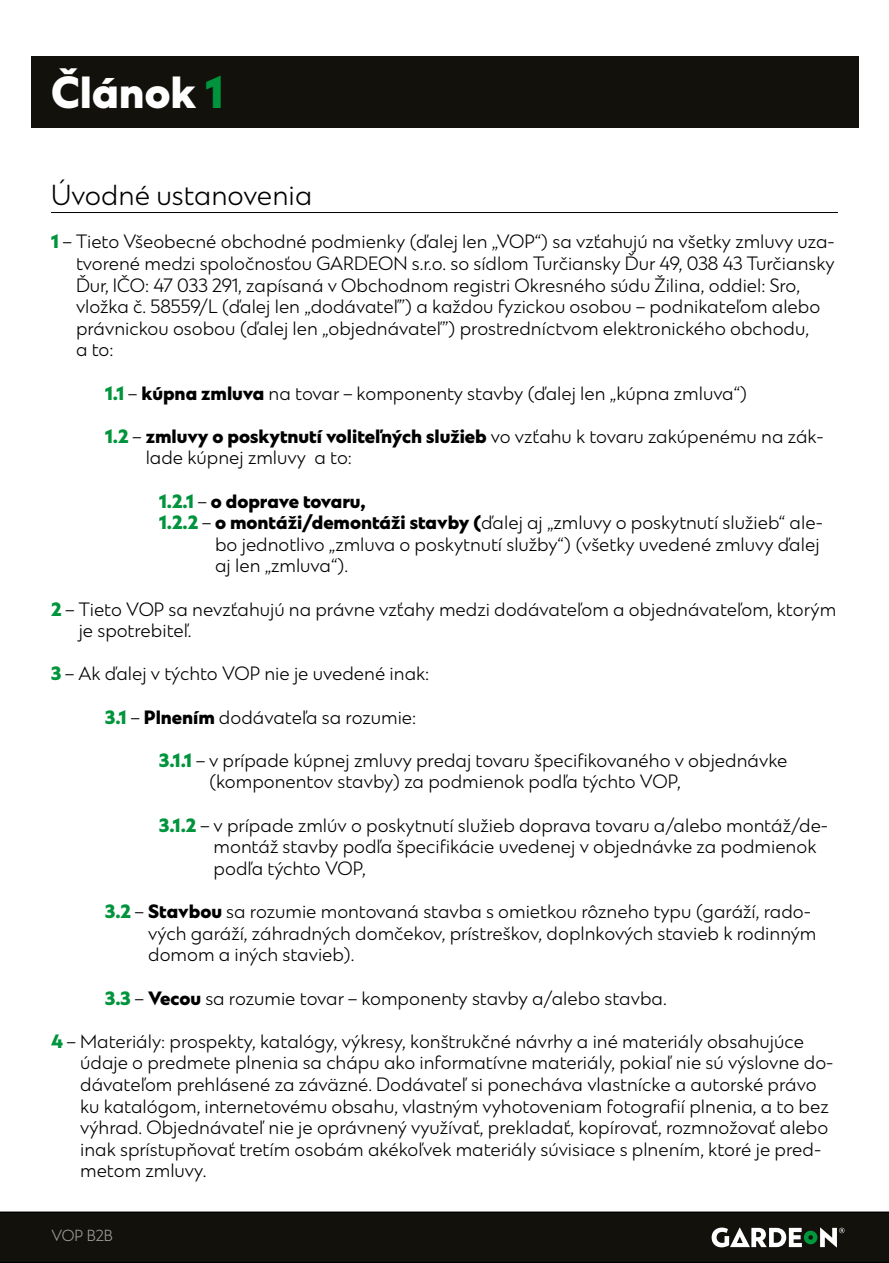
<style>
.page{position:relative;width:889px;height:1263px;background:#fff}
.page>*{position:absolute;margin:0;border:0;box-sizing:border-box;transform-origin:0 0}
.t1{font:800 42px "Ekster";color:#fff}
.t2{font:300 27px "Ekster";color:#000}
.t3{font:300 18px/21.6px "Ekster";color:#000}
.t4{font:800 18px "Ekster";color:#000}
.t5{font:300 15px "Ekster";color:#9d9d9c}
.s1{color:#00943c}
.s2{font-weight:800;color:#00943c}
.s3{font-weight:800}
.s4{font-weight:300}
</style>
<div class="page">
<div style="left:0;top:1211px;width:889px;height:52px;background:#12110c"></div>
<svg style="left:711px;top:1227px;width:133px;height:21px"></svg>
<div style="left:31px;top:56px;width:827px;height:72px;background:#12110c"></div>
<hr style="left:51px;top:212px;width:787px;height:1px;background:#000">
<h1 class="t1" style="left:51px;top:66px;width:174px">Článok <span class="s1">1</span></h1>
<h2 class="t2" style="left:51px;top:179px;width:263px">Úvodné ustanovenia</h2>
<p class="t3" style="left:76px;top:232px;width:760px;text-indent:-25px"><span class="s2">1</span> – Tieto Všeobecné obchodné podmienky (ďalej len „VOP“) sa vzťahujú na všetky zmluvy uza&shy;tvorené medzi spoločnosťou GARDEON s.r.o. so sídlom Turčiansky Ďur 49, 038 43 Turčiansky Ďur, IČO: 47 033 291, zapísaná v Obchodnom registri Okresného súdu Žilina, oddiel: Sro, vložka č. 58559/L (ďalej len „dodávateľ”) a každou fyzickou osobou – podnikateľom alebo právnickou osobou (ďalej len „objednávateľ”) prostredníctvom elektronického obchodu,<br>a to:</p>
<p class="t3" style="left:105px;top:383px;width:644px"><span class="s2">1.1</span> – <span class="s3">kúpna zmluva</span> na tovar – komponenty stavby (ďalej len „kúpna zmluva“)</p>
<p class="t3" style="left:146px;top:426px;width:679px;text-indent:-41px"><span class="s2">1.2</span> – <span class="s3">zmluvy o poskytnutí voliteľných služieb</span> vo vzťahu k tovaru zakúpenému na zák&shy;lade kúpnej zmluvy a to:</p>
<p class="t4" style="left:159px;top:490px;width:208px"><span class="s1">1.2.1</span> <span class="s4">–</span> o doprave tovaru,</p>
<p class="t3" style="left:159px;top:513px;width:665px"><span class="s2">1.2.2</span> – <span class="s3">o montáži/demontáži stavby (</span>ďalej aj „zmluvy o poskytnutí služieb“ ale-</p>
<p class="t3" style="left:215px;top:534px;width:606px">bo jednotlivo „zmluva o poskytnutí služby“) (všetky uvedené zmluvy ďalej</p>
<p class="t3" style="left:215px;top:556px;width:135px">aj len „zmluva“).</p>
<p class="t3" style="left:79px;top:599px;width:759px;text-indent:-28px"><span class="s2">2</span> – Tieto VOP sa nevzťahujú na právne vzťahy medzi dodávateľom a objednávateľom, ktorým je spotrebiteľ.</p>
<p class="t3" style="left:51px;top:664px;width:380px"><span class="s2">3</span> – Ak ďalej v týchto VOP nie je uvedené inak:</p>
<p class="t3" style="left:105px;top:707px;width:313px"><span class="s2">3.1</span> – <span class="s3">Plnením</span> dodávateľa sa rozumie:</p>
<p class="t3" style="left:209px;top:750px;width:580px;text-indent:-50px"><span class="s2">3.1.1</span> – v prípade kúpnej zmluvy predaj tovaru špecifikovaného v objednávke (komponentov stavby) za podmienok podľa týchto VOP,</p>
<p class="t3" style="left:214px;top:815px;width:616px;text-indent:-55px"><span class="s2">3.1.2</span> – v prípade zmlúv o poskytnutí služieb doprava tovaru a/alebo montáž/de&shy;montáž stavby podľa špecifikácie uvedenej v objednávke za podmienok podľa týchto VOP,</p>
<p class="t3" style="left:148px;top:902px;width:669px;text-indent:-43px"><span class="s2">3.2</span> – <span class="s3">Stavbou</span> sa rozumie montovaná stavba s omietkou rôzneho typu (garáží, rado&shy;vých garáží, záhradných domčekov, prístreškov, doplnkových stavieb k rodinným domom a iných stavieb).</p>
<p class="t3" style="left:105px;top:988px;width:563px"><span class="s2">3.3</span> – <span class="s3">Vecou</span> sa rozumie tovar – komponenty stavby a/alebo stavba.</p>
<p class="t3" style="left:80px;top:1031px;width:755px;text-indent:-29px"><span class="s2">4</span> – Materiály: prospekty, katalógy, výkresy, konštrukčné návrhy a iné materiály obsahujúce údaje o predmete plnenia sa chápu ako informatívne materiály, pokiaľ nie sú výslovne do&shy;dávateľom prehlásené za záväzné. Dodávateľ si ponecháva vlastnícke a autorské právo ku katalógom, internetovému obsahu, vlastným vyhotoveniam fotografií plnenia, a to bez výhrad. Objednávateľ nie je oprávnený využívať, prekladať, kopírovať, rozmnožovať alebo inak sprístupňovať tretím osobám akékoľvek materiály súvisiace s plnením, ktoré je pred&shy;metom zmluvy.</p>
<p class="t5" style="left:51px;top:1227px;width:63px">VOP B2B</p>
</div>
